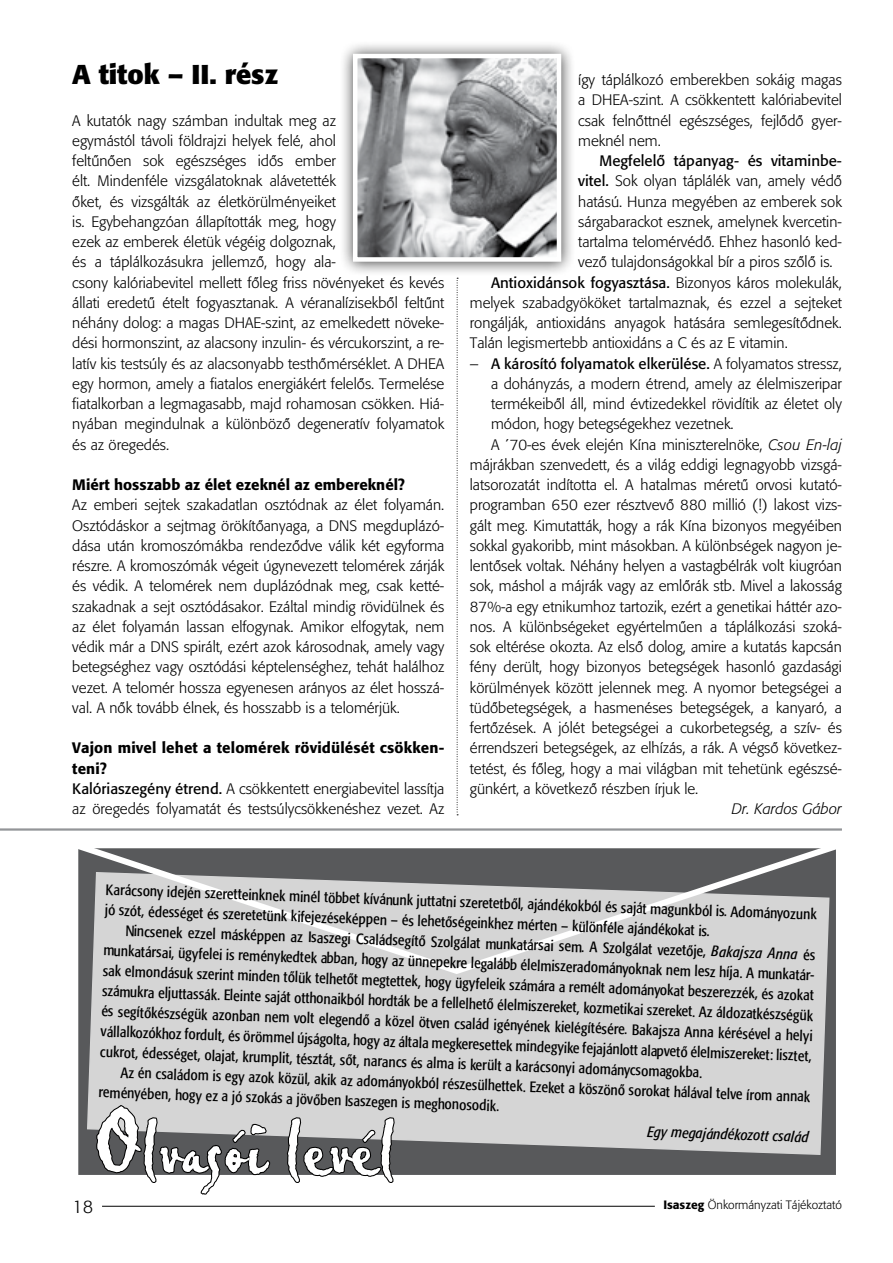
<style>
.page{position:relative;width:893px;height:1263px;background:#fff}
.page>*{position:absolute;margin:0;border:0;box-sizing:border-box;transform-origin:0 0}
.t1{font:96px "Pablo Plain";color:#fff}
.t2{font:27px "Formata Bold Hun";color:#000}
.t3{font:18px "Formata Light Hun";color:#000}
.t4{font:15px/20.2px "Formata Light Hun";color:#000;text-align:justify}
.t5{font:15px/20.2px "Formata Cn PFL";color:#000}
.t6{font:15px "Formata Regular Hun";color:#000}
.t7{font:15px/20.2px "Formata Medium Hun";letter-spacing:.01em;color:#000}
.t8{font:italic 15px "Formata Cn PFL";color:#000}
.t9{font:15px "Formata Light Italic Hun";color:#000}
.t10{font:12px "Formata Light Hun";color:#000}
.s1{font-family:"Formata Regular Hun"}
.s2{font-family:"Formata Light Hun"}
.s3{font-family:"Formata Light Italic Hun"}
.s4{font-style:italic}
.s5{font-family:"Formata Medium Hun"}
</style>
<div class="page">
<hr style="left:102px;top:1206px;width:553px;height:1px;background:#000">
<svg style="left:457px;top:278px;width:1px;height:537px"></svg>
<div style="left:72px;top:842px;width:770px;height:339px;background:#58595b;border:6px solid #fff"></div>
<svg style="left:72px;top:842px;width:770px;height:135px"></svg>
<svg style="left:86px;top:871px;width:744px;height:284px;background:#cbcbcb"></svg>
<svg style="left:95px;top:1103px;width:176px;height:92px"></svg>
<svg style="left:286px;top:1115px;width:110px;height:68px"></svg>
<div style="left:338px;top:39px;width:237px;height:236px;background:#000;opacity:.75"></div>
<img style="left:358px;top:59px;width:198px;height:198px">
<div style="left:353px;top:54px;width:208px;height:208px;border:4px solid #fff"></div>
<hr style="left:0;top:828px;width:842px;height:3px;background:#939598">
<h2 class="t2" style="left:72px;top:57px;width:207px">A titok – II. rész</h2>
<p class="t4" style="left:72px;top:110px;width:374px;text-align:left">A kutatók nagy számban indultak meg az<br>egymástól távoli földrajzi helyek felé, ahol<br>feltûnôen sok egészséges idôs ember<br>élt. Mindenféle vizsgálatoknak alávetették<br>ôket, és vizsgálták az életkörülményeiket<br>is. Egybehangzóan állapították meg, hogy<br>ezek az emberek életük végéig dolgoznak,<br>és a táplálkozásukra jellemzô, hogy ala-<br>csony kalóriabevitel mellett fôleg friss növényeket és kevés állati eredetû ételt fogyasztanak. A véranalízisekbôl feltûnt néhány dolog: a magas DHAE-szint, az emelkedett növeke&shy;dési hormonszint, az alacsony inzulin- és vércukorszint, a re&shy;latív kis testsúly és az alacsonyabb testhômérséklet. A DHEA egy hormon, amely a fiatalos energiákért felelôs. Termelése fiatalkorban a legmagasabb, majd rohamosan csökken. Hiá&shy;nyában megindulnak a különbözô degeneratív folyamatok és az öregedés.</p>
<p class="t7" style="left:72px;top:475px;width:334px">Miért hosszabb az élet ezeknél az embereknél?</p>
<p class="t4" style="left:72px;top:495px;width:374px">Az emberi sejtek szakadatlan osztódnak az élet folyamán.<br>Osztódáskor a sejtmag örökítôanyaga, a DNS megduplázó&shy;dása után kromoszómákba rendezôdve válik két egyforma részre. A kromoszómák végeit úgynevezett telomérek zárják és védik. A telomérek nem duplázódnak meg, csak ketté&shy;szakadnak a sejt osztódásakor. Ezáltal mindig rövidülnek és az élet folyamán lassan elfogynak. Amikor elfogytak, nem védik már a DNS spirált, ezért azok károsodnak, amely vagy betegséghez vagy osztódási képtelenséghez, tehát halálhoz vezet. A telomér hossza egyenesen arányos az élet hosszá&shy;val. A nôk tovább élnek, és hosszabb is a telomérjük.</p>
<p class="t7" style="left:72px;top:738px;width:374px">Vajon mivel lehet a telomérek rövidülését csökken&shy;teni?</p>
<p class="t4" style="left:72px;top:779px;width:374px"><span class="s1">Kalóriaszegény étrend.</span> A csökkentett energiabevitel lassítja az öregedés folyamatát és testsúlycsökkenéshez vezet. Az</p>
<p class="t4" style="left:578px;top:70px;width:265px">így táplálkozó emberekben sokáig magas a DHEA-szint. A csökkentett kalóriabevitel csak felnôttnél egészséges, fejlôdô gyer&shy;meknél nem.</p>
<p class="t6" style="left:599px;top:152px;width:244px">Megfelelô tápanyag- és vitaminbe-</p>
<p class="t4" style="left:578px;top:171px;width:265px"><span class="s1">vitel.</span> Sok olyan táplálék van, amely védô hatású. Hunza megyében az emberek sok sárgabarackot esznek, amelynek kvercetin&shy;tartalma telomérvédô. Ehhez hasonló ked&shy;vezô tulajdonságokkal bír a piros szôlô is.</p>
<p class="t6" style="left:491px;top:273px;width:352px">Antioxidánsok fogyasztása. <span class="s2">Bizonyos káros molekulák,</span></p>
<p class="t4" style="left:470px;top:293px;width:374px">melyek szabadgyököket tartalmaznak, és ezzel a sejteket rongálják, antioxidáns anyagok hatására semlegesítôdnek.<br>Talán legismertebb antioxidáns a C és az E vitamin.</p>
<p class="t6" style="left:470px;top:354px;width:374px"><span class="s2">–</span> A károsító folyamatok elkerülése. <span class="s2">A folyamatos stressz,</span></p>
<p class="t4" style="left:491px;top:374px;width:352px">a dohányzás, a modern étrend, amely az élelmiszeripar</p>
<p class="t4" style="left:491px;top:394px;width:352px">termékeibôl áll, mind évtizedekkel rövidítik az életet oly</p>
<p class="t4" style="left:491px;top:414px;width:244px">módon, hogy betegségekhez vezetnek.</p>
<p class="t4" style="left:491px;top:434px;width:352px">A ´70-es évek elején Kína miniszterelnöke, <span class="s3">Csou En-laj</span></p>
<p class="t4" style="left:470px;top:455px;width:374px">májrákban szenvedett, és a világ eddigi legnagyobb vizsgá-</p>
<p class="t4" style="left:470px;top:475px;width:374px">latsorozatát indította el. A hatalmas méretû orvosi kutató-</p>
<p class="t4" style="left:470px;top:495px;width:374px">programban 650 ezer résztvevô 880 millió (!) lakost vizs-</p>
<p class="t4" style="left:470px;top:515px;width:374px">gált meg. Kimutatták, hogy a rák Kína bizonyos megyéiben</p>
<p class="t4" style="left:470px;top:536px;width:373px">sokkal gyakoribb, mint másokban. A különbségek nagyon je-</p>
<p class="t4" style="left:470px;top:556px;width:374px">lentôsek voltak. Néhány helyen a vastagbélrák volt kiugróan</p>
<p class="t4" style="left:470px;top:576px;width:374px">sok, máshol a májrák vagy az emlôrák stb. Mivel a lakosság</p>
<p class="t4" style="left:470px;top:596px;width:374px">87%-a egy etnikumhoz tartozik, ezért a genetikai háttér azo-</p>
<p class="t4" style="left:470px;top:617px;width:374px">nos. A különbségeket egyértelmûen a táplálkozási szoká-</p>
<p class="t4" style="left:470px;top:637px;width:374px">sok eltérése okozta. Az elsô dolog, amire a kutatás kapcsán</p>
<p class="t4" style="left:470px;top:657px;width:374px">fény derült, hogy bizonyos betegségek hasonló gazdasági</p>
<p class="t4" style="left:470px;top:677px;width:374px">körülmények között jelennek meg. A nyomor betegségei a</p>
<p class="t4" style="left:470px;top:698px;width:374px">tüdôbetegségek, a hasmenéses betegségek, a kanyaró, a</p>
<p class="t4" style="left:470px;top:718px;width:374px">fertôzések. A jólét betegségei a cukorbetegség, a szív- és</p>
<p class="t4" style="left:470px;top:738px;width:373px">érrendszeri betegségek, az elhízás, a rák. A végsô következ-</p>
<p class="t4" style="left:470px;top:758px;width:374px">tetést, és fôleg, hogy a mai világban mit tehetünk egészsé-</p>
<p class="t4" style="left:470px;top:779px;width:230px">günkért, a következô részben írjuk le.</p>
<p class="t9" style="left:732px;top:800px;width:112px">Dr. Kardos Gábor</p>
<p class="t5" style="left:106px;top:879px;width:713px;rotate:2deg">Karácsony idején szeretteinknek minél többet kívánunk juttatni szeretetbôl, ajándékokból és saját magunkból is. Adományozunk jó szót, édességet és szeretetünk kifejezéseképpen – és lehetôségeinkhez mérten – különféle ajándékokat is.</p>
<p class="t5" style="left:105px;top:920px;width:713px;text-align:justify;text-indent:21px;rotate:2deg">Nincsenek ezzel másképpen az Isaszegi Családsegítô Szolgálat munkatársai sem. A Szolgálat vezetôje, <span class="s4">Bakajsza Anna</span> és munkatársai, ügyfelei is reménykedtek abban, hogy az ünnepekre legalább élelmiszeradományoknak nem lesz híja. A munkatár&shy;sak elmondásuk szerint minden tôlük telhetôt megtettek, hogy ügyfeleik számára a remélt adományokat beszerezzék, és azokat számukra eljuttassák. Eleinte saját otthonaikból hordták be a fellelhetô élelmiszereket, kozmetikai szereket. Az áldozatkészségük és segítôkészségük azonban nem volt elegendô a közel ötven család igényének kielégítésére. Bakajsza Anna kérésével a helyi vállalkozókhoz fordult, és örömmel újságolta, hogy az általa megkeresettek mindegyike fejajánlott alapvetô élelmiszereket: lisztet, cukrot, édességet, olajat, krumplit, tésztát, sôt, narancs és alma is került a karácsonyi adománycsomagokba.</p>
<p class="t5" style="left:100px;top:1061px;width:713px;text-indent:21px;rotate:2deg">Az én családom is egy azok közül, akik az adományokból részesülhettek. Ezeket a köszönô sorokat hálával telve írom annak reményében, hogy ez a jó szokás a jövôben Isaszegen is meghonosodik.</p>
<p class="t8" style="left:648px;top:1122px;width:163px;rotate:2deg">Egy megajándékozott család</p>
<h1 class="t1" style="left:91px;top:1084px;width:305px">Olvasói levél</h1>
<p class="t3" style="left:72px;top:1196px;width:22px">18</p>
<p class="t10" style="left:663px;top:1197px;width:180px"><span class="s5">Isaszeg</span> Önkormányzati Tájékoztató</p>
</div>
